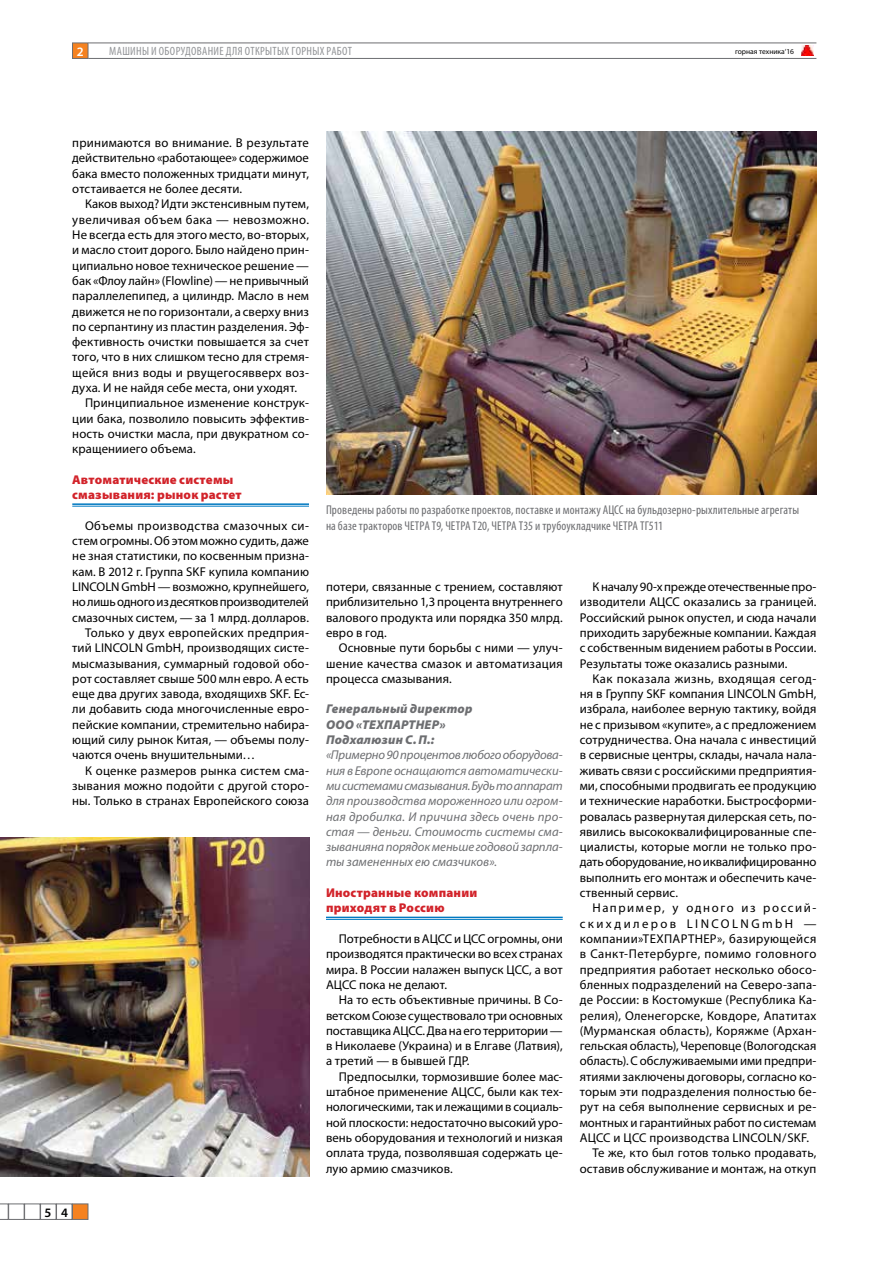
<style>
.page{position:relative;width:893px;height:1276px;background:#fff}
.page>*{position:absolute;margin:0;border:0;box-sizing:border-box;transform-origin:0 0}
.t1{font:600 12.9px "Myriad Pro";color:#000}
.t2{font:600 12.9px "Myriad Pro";color:#fff}
.t3{font:12.75px/15.3px "Myriad Pro";letter-spacing:.01em;color:#000;text-align:justify}
.t4{font:italic 12.75px/15.3px "Myriad Pro";letter-spacing:-.005em;color:#6d6e71;text-align:justify}
.t5{font:condensed 12.75px/15.3px "Myriad Pro";letter-spacing:.01em;color:#6d6e71}
.t6{font:12.75px "Myriad Pro";letter-spacing:.03em;color:#000}
.t7{font:900 12.75px/15.3px "Myriad Pro";letter-spacing:.015em;color:#d2232a}
.t8{font:12.75px "Myriad Pro";letter-spacing:.035em;color:#000}
.t9{font:italic 900 12.75px/15.3px "Myriad Pro";letter-spacing:.015em;color:#6d6e71}
.t10{font:12.75px "Myriad Pro";letter-spacing:-.02em;color:#000}
.t11{font:12.75px "Myriad Pro";letter-spacing:.12em;color:#000}
.t12{font:12.75px "Myriad Pro";letter-spacing:.19em;color:#000}
.t13{font:condensed 12px "Myriad Pro";letter-spacing:.025em;color:#939598}
.t14{font:7.5px "Myriad Pro";color:#000}
</style>
<div class="page">
<svg style="left:801px;top:46px;width:12px;height:10px"></svg>
<div style="left:72px;top:1203px;width:16px;height:16px;background:#f58220;border:1px solid #6d6e71"></div>
<div style="left:56px;top:1203px;width:16px;height:16px;border:1px solid #6d6e71"></div>
<div style="left:40px;top:1203px;width:16px;height:16px;border:1px solid #6d6e71"></div>
<div style="left:24px;top:1203px;width:16px;height:16px;border:1px solid #6d6e71"></div>
<div style="left:8px;top:1203px;width:16px;height:16px;border:1px solid #6d6e71"></div>
<svg style="left:0;top:1203px;width:8px;height:16px"></svg>
<div style="left:73px;top:43px;width:15px;height:15px;background:#f58220"></div>
<div style="left:72px;top:43px;width:16px;height:16px;border:1px solid #6d6e71"></div>
<hr style="left:88px;top:43px;width:728px;height:1px;background:#6d6e71">
<hr style="left:88px;top:58px;width:728px;height:1px;background:#6d6e71">
<hr style="left:72px;top:503px;width:237px;height:2px;background:#0079c1">
<hr style="left:72px;top:506px;width:237px;height:1px;background:#0079c1">
<hr style="left:326px;top:916px;width:237px;height:2px;background:#0079c1">
<hr style="left:326px;top:919px;width:237px;height:1px;background:#0079c1">
<img style="left:326px;top:132px;width:490px;height:363px">
<img style="left:0;top:838px;width:309px;height:338px">
<p class="t2" style="left:77px;top:43px;width:8px">2</p>
<p class="t13" style="left:109px;top:44px;width:244px">машины и оборудование для открытых горных работ</p>
<p class="t14" style="left:735px;top:47px;width:61px">горная техника‘16</p>
<p class="t3" style="left:72px;top:135px;width:238px">принимаются во внимание. В результате действительно «работающее» содержимое бака вместо положенных тридцати минут, отстаивается не более десяти.</p>
<p class="t3" style="left:85px;top:196px;width:225px">Каков выход? Идти экстенсивным путем,</p>
<p class="t6" style="left:72px;top:211px;width:238px">увеличивая объем бака — невозможно.</p>
<p class="t3" style="left:72px;top:227px;width:238px">Не всегда есть для этого место, во‑вторых,</p>
<p class="t3" style="left:72px;top:242px;width:238px">и масло стоит дорого. Было найдено прин‑</p>
<p class="t3" style="left:72px;top:257px;width:238px">ципиально новое техническое решение —</p>
<p class="t3" style="left:72px;top:273px;width:238px">бак «Флоу лайн» (Flowline) — не привычный</p>
<p class="t3" style="left:72px;top:288px;width:238px">параллелепипед, а цилиндр. Масло в нем</p>
<p class="t3" style="left:72px;top:303px;width:238px">движется не по горизонтали, а сверху вниз</p>
<p class="t3" style="left:72px;top:319px;width:238px">по серпантину из пластин разделения. Эф‑</p>
<p class="t3" style="left:72px;top:334px;width:238px">фективность очистки повышается за счет</p>
<p class="t3" style="left:72px;top:349px;width:238px">того, что в них слишком тесно для стремя‑</p>
<p class="t3" style="left:72px;top:364px;width:238px">щейся вниз воды и рвущегосявверх воз‑</p>
<p class="t3" style="left:72px;top:380px;width:226px">духа. И не найдя себе места, они уходят.</p>
<p class="t3" style="left:85px;top:395px;width:225px">Принципиальное изменение конструк‑</p>
<p class="t3" style="left:72px;top:410px;width:238px">ции бака, позволило повысить эффектив‑</p>
<p class="t3" style="left:72px;top:426px;width:238px">ность очистки масла, при двукратном со‑</p>
<p class="t3" style="left:72px;top:441px;width:125px">кращенииего объема.</p>
<p class="t7" style="left:72px;top:472px;width:171px">Автоматические системы смазывания: рынок растет</p>
<p class="t8" style="left:85px;top:517px;width:225px">Объемы производства смазочных си‑</p>
<p class="t3" style="left:72px;top:533px;width:238px">стем огромны. Об этом можно судить, даже</p>
<p class="t3" style="left:72px;top:548px;width:238px">не зная статистики, по косвенным призна‑</p>
<p class="t3" style="left:72px;top:563px;width:238px">кам. В 2012 г. Группа SKF купила компанию</p>
<p class="t3" style="left:72px;top:579px;width:238px">LINCOLN GmbH — возможно, крупнейшего,</p>
<p class="t10" style="left:72px;top:594px;width:238px">но лишь одного из десятков производителей</p>
<p class="t3" style="left:72px;top:609px;width:238px">смазочных систем, — за 1 млрд. долларов.</p>
<p class="t3" style="left:85px;top:625px;width:225px">Только у двух европейских предприя‑</p>
<p class="t3" style="left:72px;top:640px;width:238px">тий LINCOLN GmbH, производящих систе‑</p>
<p class="t3" style="left:72px;top:655px;width:238px">мысмазывания, суммарный годовой обо‑</p>
<p class="t3" style="left:72px;top:670px;width:238px">рот составляет свыше 500 млн евро. А есть</p>
<p class="t3" style="left:72px;top:686px;width:238px">еще два других завода, входящихв SKF. Ес‑</p>
<p class="t3" style="left:72px;top:701px;width:238px">ли добавить сюда многочисленные евро‑</p>
<p class="t3" style="left:72px;top:716px;width:238px">пейские компании, стремительно набира‑</p>
<p class="t3" style="left:72px;top:732px;width:238px">ющий силу рынок Китая, — объемы полу‑</p>
<p class="t3" style="left:72px;top:747px;width:184px">чаются очень внушительными…</p>
<p class="t3" style="left:85px;top:762px;width:225px">К оценке размеров рынка систем сма‑</p>
<p class="t3" style="left:72px;top:778px;width:238px">зывания можно подойти с другой сторо‑</p>
<p class="t3" style="left:72px;top:793px;width:238px">ны. Только в странах Европейского союза</p>
<p class="t1" style="left:45px;top:1204px;width:25px">5 4</p>
<p class="t5" style="left:326px;top:502px;width:475px">Проведены работы по разработке проектов, поставке и монтажу АЦСС на бульдозерно-рыхлительные агрегаты на базе тракторов ЧЕТРА Т9, ЧЕТРА Т20, ЧЕТРА Т35 и трубоукладчике ЧЕТРА ТГ511</p>
<p class="t3" style="left:326px;top:579px;width:238px">потери, связанные с трением, составляют приблизительно 1,3 процента внутреннего валового продукта или порядка 350 млрд. евро в год.</p>
<p class="t3" style="left:326px;top:640px;width:238px;text-indent:13px">Основные пути борьбы с ними — улуч‑ шение качества смазок и автоматизация процесса смазывания.</p>
<p class="t9" style="left:326px;top:701px;width:148px">Генеральный директор<br>ООО «ТЕХПАРТНЕР»<br>Подхалюзин С.П.:</p>
<p class="t4" style="left:326px;top:747px;width:238px">«Примерно 90 процентов любого оборудова‑ ния в Европе оснащаются автоматически‑ ми системами смазывания. Будь то аппарат для производства мороженного или огром‑ ная дробилка. И причина здесь очень про‑ стая — деньги. Стоимость системы сма‑ зыванияна порядок меньше годовой зарпла‑ ты замененных ею смазчиков».</p>
<p class="t7" style="left:326px;top:885px;width:153px">Иностранные компании приходят в Россию</p>
<p class="t3" style="left:326px;top:931px;width:238px;text-indent:13px">Потребности в АЦСС и ЦСС огромны, они производятся практически во всех странах мира. В России налажен выпуск ЦСС, а вот АЦСС пока не делают.</p>
<p class="t3" style="left:326px;top:992px;width:238px;text-indent:13px">На то есть объективные причины. В Со‑ ветском Союзе существовало три основных поставщика АЦСС. Два на его территории — в Николаеве (Украина) и в Елгаве (Латвия), а третий — в бывшей ГДР.</p>
<p class="t3" style="left:326px;top:1068px;width:238px;text-indent:13px">Предпосылки, тормозившие более мас‑ штабное применение АЦСС, были как тех‑ нологическими, так и лежащими в социаль‑ ной плоскости: недостаточно высокий уро‑ вень оборудования и технологий и низкая оплата труда, позволявшая содержать це‑ лую армию смазчиков.</p>
<p class="t3" style="left:580px;top:579px;width:238px;text-indent:13px">К началу 90‑х прежде отечественные про‑ изводители АЦСС оказались за границей.<br>Российский рынок опустел, и сюда начали приходить зарубежные компании. Каждая с собственным видением работы в России.<br>Результаты тоже оказались разными.</p>
<p class="t3" style="left:580px;top:670px;width:238px;text-indent:13px">Как показала жизнь, входящая сегод‑ ня в Группу SKF компания LINCOLN GmbH, избрала, наиболее верную тактику, войдя не с призывом «купите», а с предложением сотрудничества. Она начала с инвестиций в сервисные центры, склады, начала нала‑ живать связи с российскими предприятия‑ ми, способными продвигать ее продукцию и технические наработки. Быстросформи‑ ровалась развернутая дилерская сеть, по‑ явились высококвалифицированные спе‑ циалисты, которые могли не только про‑ дать оборудование, но иквалифицированно выполнить его монтаж и обеспечить каче‑ ственный сервис.</p>
<p class="t11" style="left:592px;top:900px;width:225px">Например, у одного из россий‑</p>
<p class="t12" style="left:580px;top:915px;width:238px">скихдилеров LINCOLNGmbH —</p>
<p class="t6" style="left:580px;top:931px;width:238px">компании»ТЕХПАРТНЕР», базирующейся</p>
<p class="t8" style="left:580px;top:946px;width:238px">в Санкт-Петербурге, помимо головного</p>
<p class="t3" style="left:580px;top:961px;width:238px">предприятия работает несколько обосо‑</p>
<p class="t3" style="left:580px;top:976px;width:238px">бленных подразделений на Северо-запа‑</p>
<p class="t3" style="left:580px;top:992px;width:238px">де России: в Костомукше (Республика Ка‑</p>
<p class="t3" style="left:580px;top:1007px;width:238px">релия), Оленегорске, Ковдоре, Апатитах</p>
<p class="t6" style="left:580px;top:1022px;width:238px">(Мурманская область), Коряжме (Архан‑</p>
<p class="t3" style="left:580px;top:1038px;width:238px">гельская область), Череповце (Вологодская</p>
<p class="t3" style="left:580px;top:1053px;width:238px">область). С обслуживаемыми ими предпри‑</p>
<p class="t3" style="left:580px;top:1068px;width:238px">ятиями заключены договоры, согласно ко‑</p>
<p class="t3" style="left:580px;top:1084px;width:238px">торым эти подразделения полностью бе‑</p>
<p class="t3" style="left:580px;top:1099px;width:238px">рут на себя выполнение сервисных и ре‑</p>
<p class="t3" style="left:580px;top:1114px;width:238px">монтных и гарантийных работ по системам</p>
<p class="t3" style="left:580px;top:1129px;width:231px">АЦСС и ЦСС производства LINCOLN/SKF.</p>
<p class="t3" style="left:592px;top:1145px;width:225px">Те же, кто был готов только продавать,</p>
<p class="t3" style="left:580px;top:1160px;width:238px">оставив обслуживание и монтаж, на откуп</p>
</div>
